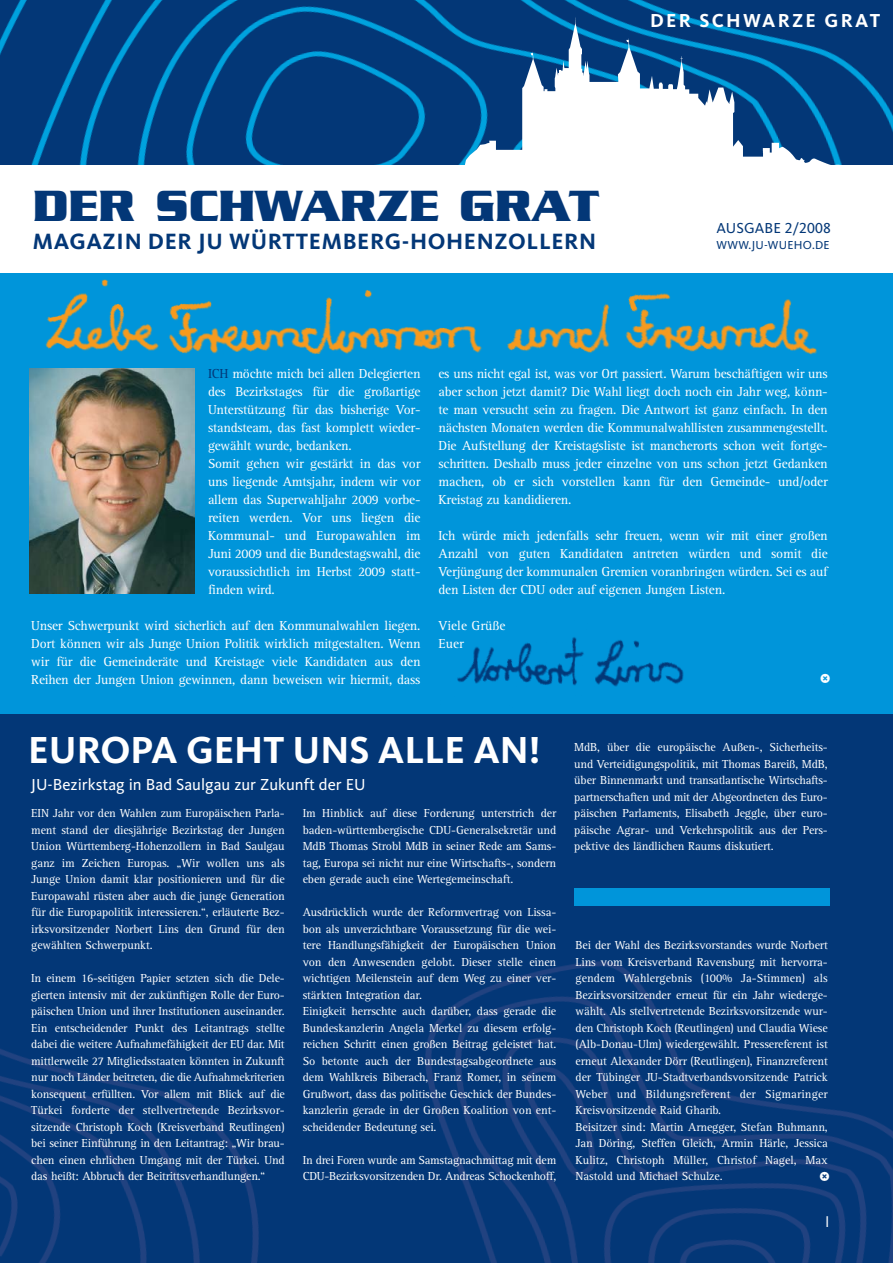
<style>
.page{position:relative;width:893px;height:1263px;background:#fff}
.page>*{position:absolute;margin:0;border:0;box-sizing:border-box;transform-origin:0 0}
.t1{font:700 47.25px "Serpentine";color:#033777}
.t2{font:700 39px "CDU Kievit";color:#fff}
.t3{font:700 22.95px "CDU Kievit";letter-spacing:.03em;color:#033777}
.t4{font:700 19.5px "CDU Kievit";letter-spacing:.115em;color:#fff}
.t5{font:16.5px "CDU Kievit Tab";color:#fff}
.t6{font:15px "CDU Kievit Tab";letter-spacing:.01em;color:#033777}
.t7{font:15px "CDU Kievit Tab";color:#fff}
.t8{font:13.5px/18px "Rotis Serif";letter-spacing:-.015em;color:#fff;text-align:justify}
.t9{font:13.5px "FF Dingbests";color:#fff}
.t10{font:12px/16.5px "Rotis Serif";letter-spacing:-.01em;color:#fff;text-align:justify}
.t11{font:12px "CDU Kievit Tab";letter-spacing:.025em;color:#033777}
.s1{color:#033777}
</style>
<div class="page">
<div style="left:0;top:226px;width:892px;height:1037px;background:#0095da"></div>
<div style="left:0;top:714px;width:892px;height:549px;background:#033777"></div>
<img style="left:0;top:888px;width:892px;height:375px">
<img style="left:0;top:0;width:892px;height:165px">
<div style="left:0;top:165px;width:892px;height:108px;background:#fff"></div>
<img style="left:372px;top:17px;width:486px;height:148px">
<img style="left:30px;top:369px;width:164px;height:225px">
<img style="left:45px;top:279px;width:772px;height:76px">
<img style="left:457px;top:637px;width:227px;height:50px">
<div style="left:574px;top:889px;width:256px;height:17px;background:#0095da"></div>
<h3 class="t4" style="left:650px;top:13px;width:232px">DER SCHWARZE GRAT</h3>
<h1 class="t1" style="left:33px;top:191px;width:568px">DER SCHWARZE GRAT</h1>
<h3 class="t3" style="left:33px;top:233px;width:565px">MAGAZIN DER JU WÜRTTEMBERG-HOHENZOLLERN</h3>
<p class="t6" style="left:716px;top:222px;width:116px">AUSGABE 2/2008</p>
<p class="t11" style="left:716px;top:241px;width:115px">WWW.JU-WUEHO.DE</p>
<p class="t8" style="left:208px;top:366px;width:214px;text-align:left"><span class="s1">ICH</span> möchte mich bei allen Dele gierten des Bezirkstages für die groß artige Unter stützung für das bisherige Vor - standsteam, das fast komplett wieder&shy;gewählt wurde, bedanken.<br>Somit gehen wir gestärkt in das vor uns liegende Amtsjahr, indem wir vor allem das Superwahljahr 2009 vorbe&shy;reiten werden. Vor uns liegen die Kommunal- und Europawahlen im Juni 2009 und die Bundestagswahl, die voraussichtlich im Herbst 2009 statt&shy;finden wird.</p>
<p class="t8" style="left:31px;top:618px;width:391px">Unser Schwerpunkt wird sicherlich auf den Kommunalwahlen liegen.<br>Dort können wir als Junge Union Politik wirklich mitgestalten. Wenn wir für die Gemeinderäte und Kreistage viele Kandidaten aus den Reihen der Jungen Union gewinnen, dann beweisen wir hiermit, dass</p>
<p class="t8" style="left:438px;top:366px;width:391px">es uns nicht egal ist, was vor Ort passiert. Warum beschäftigen wir uns aber schon jetzt damit? Die Wahl liegt doch noch ein Jahr weg, könn&shy;te man versucht sein zu fragen. Die Antwort ist ganz einfach. In den nächsten Monaten werden die Kommunalwahllisten zusammengestellt.<br>Die Aufstellung der Kreistagsliste ist mancherorts schon weit fortge&shy;schritten. Deshalb muss jeder einzelne von uns schon jetzt Gedanken machen, ob er sich vorstellen kann für den Gemeinde- und/oder Kreistag zu kandidieren.</p>
<p class="t8" style="left:438px;top:528px;width:391px">Ich würde mich jedenfalls sehr freuen, wenn wir mit einer großen Anzahl von guten Kandidaten antreten würden und somit die Verjüngung der kommunalen Gremien voranbringen würden. Sei es auf den Listen der CDU oder auf eigenen Jungen Listen.</p>
<p class="t8" style="left:438px;top:618px;width:68px">Viele Grüße<br>Euer</p>
<p class="t9" style="left:819px;top:671px;width:13px">*</p>
<h2 class="t2" style="left:28px;top:735px;width:514px">EUROPA GEHT UNS ALLE AN!</h2>
<h3 class="t5" style="left:31px;top:779px;width:336px">JU-Bezirkstag in Bad Saulgau zur Zukunft der EU</h3>
<p class="t10" style="left:31px;top:806px;width:255px">EIN Jahr vor den Wahlen zum Europäischen Parla - ment stand der diesjährige Bezirkstag der Jungen Union Württemberg-Hohenzollern in Bad Saulgau ganz im Zeichen Europas. „Wir wollen uns als Junge Union damit klar positionieren und für die Europawahl rüsten aber auch die junge Generation für die Europa politik interessieren.“, erläuterte Bez - irksvor sitzender Norbert Lins den Grund für den gewählten Schwerpunkt.</p>
<p class="t10" style="left:31px;top:971px;width:255px">In einem 16-seitigen Papier setzten sich die Dele - gierten intensiv mit der zukünftigen Rolle der Euro - päischen Union und ihrer Insti tut ionen auseinander.<br>Ein entscheidender Punkt des Leitantrags stellte dabei die weitere Aufnahmefähigkeit der EU dar. Mit mittlerweile 27 Mitgliedsstaaten könnten in Zu kunft nur noch Länder beitreten, die die Auf nahme kriterien konsequent erfüllten. Vor allem mit Blick auf die Türkei forderte der stellvertretende Bezirks vor - sitzende Christoph Koch (Kreisverband Reut lingen) bei seiner Ein führung in den Leitantrag: „Wir brau&shy;chen einen ehrlichen Umgang mit der Türkei. Und das heißt: Abbruch der Beitrittsver hand lungen.“</p>
<p class="t10" style="left:303px;top:806px;width:255px">Im Hinblick auf diese Forderung unterstrich der baden-württembergische CDU-General sekretär und MdB Thomas Strobl MdB in seiner Rede am Sams - tag, Europa sei nicht nur eine Wirtschafts-, sondern eben gerade auch eine Wertegemeinschaft.</p>
<p class="t10" style="left:303px;top:905px;width:255px;text-align:left">Ausdrücklich wurde der Reformvertrag von Lissa - bon als unverzichtbare Voraussetzung für die wei&shy;tere Handlungsfähigkeit der Euro päischen Union von den Anwesenden gelobt. Dieser stelle einen wichtigen Meilenstein auf dem Weg zu einer ver&shy;stärkten Integration dar.<br>Einigkeit herrschte auch darüber, dass gerade die Bundeskanzlerin Angela Merkel zu diesem erfolg&shy;reichen Schritt einen großen Beitrag geleistet hat.<br>So betonte auch der Bundes tagsabgeordnete aus dem Wahlkreis Biberach, Franz Romer, in seinem Grußwort, dass das politische Geschick der Bundes - kanzlerin gerade in der Großen Koalition von ent&shy;scheidender Bedeutung sei.</p>
<p class="t10" style="left:303px;top:1153px;width:255px">In drei Foren wurde am Samstagnachmittag mit dem<br>CDU-Bezirksvorsitzenden Dr. Andreas Schock en hoff,</p>
<p class="t10" style="left:574px;top:740px;width:255px">MdB, über die europäische Außen-, Sicherheits&shy;und Verteidigungs politik, mit Thomas Bareiß, MdB, über Binnen markt und transatlantische Wirtschafts - partnerschaften und mit der Abgeordneten des Euro - päischen Parlaments, Elisabeth Jeggle, über euro - päische Agrar- und Verkehrspolitik aus der Pers - pektive des ländlichen Raums diskutiert.</p>
<p class="t10" style="left:576px;top:938px;width:254px;text-align:left">Bei der Wahl des Bezirksvorstandes wurde Norbert Lins vom Kreisverband Ravensburg mit hervorra&shy;gendem Wahlergebnis (100% Ja-Stimmen) als Bezirksvorsitzender erneut für ein Jahr wiederge&shy;wählt. Als stellvertretende Bezirksvorsitzende wur&shy;den Christoph Koch (Reutlingen) und Claudia Wiese (Alb-Donau-Ulm) wiedergewählt. Pressereferent ist erneut Alexander Dörr (Reutlingen), Finanzreferent der Tübinger JU-Stadtverbandsvorsitzende Patrick Weber und Bildungsreferent der Sigmaringer Kreisvorsitzende Raid Gharib.<br>Beisitzer sind: Martin Arnegger, Stefan Buhmann, Jan Döring, Steffen Gleich, Armin Härle, Jessica Kulitz, Christoph Müller, Christof Nagel, Max Nastold und Michael Schulze.</p>
<p class="t9" style="left:819px;top:1168px;width:13px">*</p>
<p class="t7" style="left:825px;top:1216px;width:5px">l</p>
</div>
